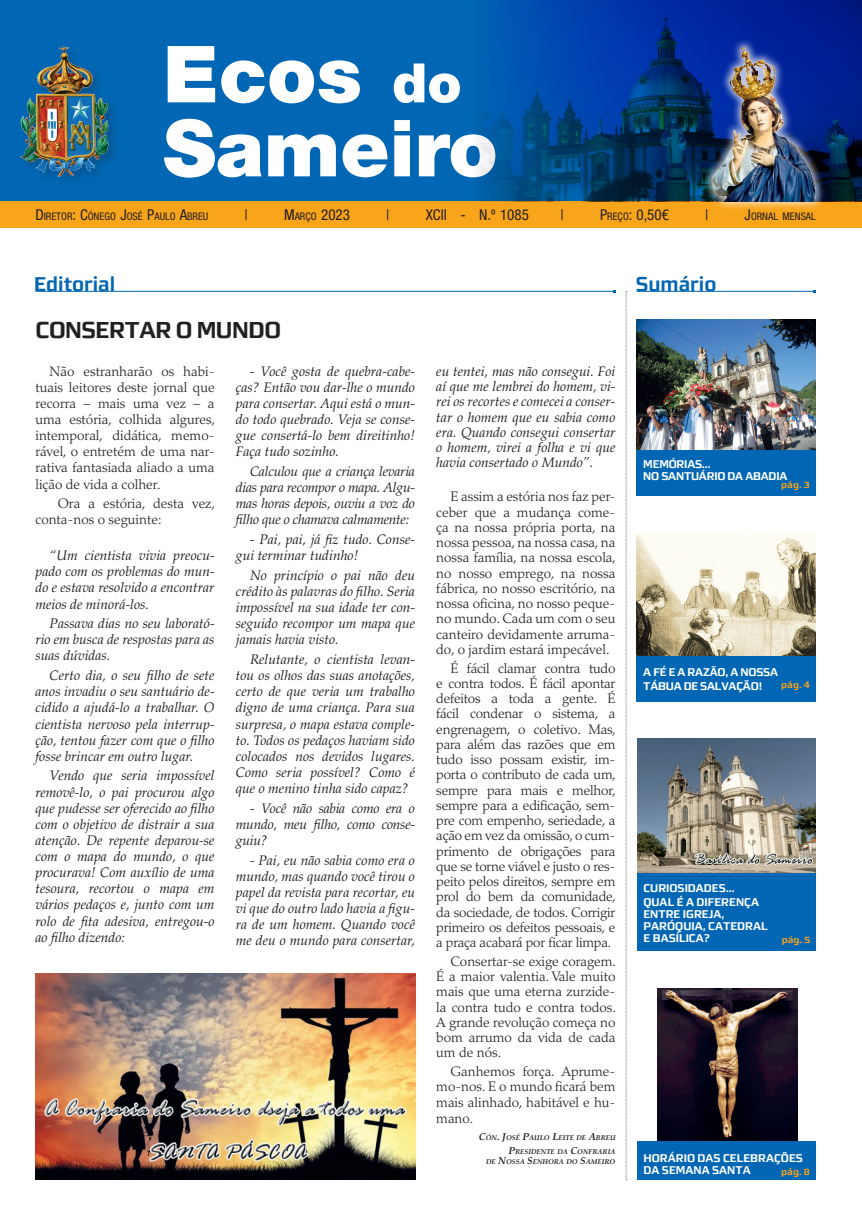
<style>
.page{position:relative;width:862px;height:1226px;background:#fff}
.page>*{position:absolute;margin:0;border:0;box-sizing:border-box;transform-origin:0 0}
.t1{font:900 78.88px/74px "Helvetica Neue LT Std";color:#fff}
.t2{font:700 23.12px "Morgan Sans";letter-spacing:-.02em;color:#231f20}
.t3{font:700 20px "Morgan Sans";color:#0166b3}
.t4{font:condensed 15px "Helvetica Neue LT Std";color:#231f20}
.t5{font:italic 13.75px/16.1px "Palatino LT Std";color:#231f20;text-align:justify}
.t6{font:300 13.75px/15.2px "Palatino LT Std";color:#231f20;text-align:justify}
.t7{font:700 11.25px/12px "Morgan Sans";color:#fff}
.t8{font:700 11.25px/12px "Morgan Sans";letter-spacing:-.02em;color:#fff}
.t9{font:condensed 10.5px "Helvetica Neue LT Std";color:#231f20}
.t10{font:700 9.12px "Morgan Sans";color:#f9a51b;scale:1.1 1}
.t11{font:italic 700 7.12px/13.6px "Palatino LT Std";color:#231f20;text-align:right}
.s1{font-size:54.38px}
.s2{font-size:15px}
.s3{font-size:10.5px}
.s4{font-size:10.12px}
</style>
<div class="page">
<div style="left:636px;top:655px;width:179px;height:46px;background:#0166b3"></div>
<div style="left:0;top:0;width:861px;height:202px;background:#0166b3"></div>
<div style="left:0;top:201px;width:861px;height:27px;background:#f9a51b"></div>
<img style="left:480px;top:0;width:381px;height:202px">
<div style="left:702px;top:38px;width:122px;height:173px;background:#fff;opacity:.75"></div>
<img style="left:710px;top:46px;width:105px;height:155px">
<hr style="left:636px;top:291px;width:178px;height:1px;background:#0166b3">
<svg style="left:625px;top:291px;width:1px;height:889px"></svg>
<div style="left:19px;top:45px;width:100px;height:142px;background:#231f20;opacity:.25"></div>
<img style="left:20px;top:46px;width:89px;height:130px">
<hr style="left:35px;top:291px;width:579px;height:1px;background:#0166b3">
<div style="left:636px;top:450px;width:179px;height:46px;background:#0166b3"></div>
<img style="left:636px;top:320px;width:179px;height:130px">
<img style="left:636px;top:534px;width:179px;height:121px">
<div style="left:636px;top:872px;width:179px;height:79px;background:#0166b3"></div>
<img style="left:637px;top:739px;width:178px;height:133px">
<div style="left:636px;top:1141px;width:179px;height:39px;background:#0166b3"></div>
<img style="left:657px;top:988px;width:139px;height:153px">
<img style="left:35px;top:973px;width:380px;height:207px">
<h1 class="t1" style="left:163px;top:37px;width:336px">Ecos <span class="s1">do<br></span>Sameiro</h1>
<p class="t9" style="left:35px;top:210px;width:174px"><span class="s2">D</span>IRETOR<span class="s2">: C</span>ÓNEGO <span class="s2">J</span>OSÉ <span class="s2">P</span>AULO <span class="s2">A</span>BREU</p>
<p class="t4" style="left:244px;top:206px;width:5px">|</p>
<p class="t4" style="left:284px;top:206px;width:67px">M<span class="s3">ARÇO</span> 2023</p>
<p class="t4" style="left:386px;top:206px;width:5px">|</p>
<p class="t4" style="left:425px;top:206px;width:105px">XCII - N.º 1085</p>
<p class="t4" style="left:560px;top:206px;width:5px">|</p>
<p class="t4" style="left:599px;top:206px;width:70px">P<span class="s3">REÇO</span>: 0,50€</p>
<p class="t4" style="left:704px;top:206px;width:5px">|</p>
<p class="t9" style="left:744px;top:210px;width:73px"><span class="s2">J</span>ORNAL MENSAL</p>
<h3 class="t3" style="left:34px;top:273px;width:83px">Editorial</h3>
<h2 class="t2" style="left:35px;top:317px;width:247px">CONSERTAR O MUNDO</h2>
<p class="t6" style="left:35px;top:363px;width:181px;line-height:16.1px;text-indent:14px">Não estranharão os habi&shy;tuais leitores deste jornal que recorra – mais uma vez – a uma estória, colhida algures, intemporal, didática, memo&shy;rável, o entretém de uma nar&shy;rativa fantasiada aliado a uma lição de vida a colher.</p>
<p class="t6" style="left:35px;top:496px;width:181px;line-height:16.1px;text-indent:22px">Ora a estória, desta vez, conta-nos o seguinte:</p>
<p class="t5" style="left:35px;top:548px;width:180px;text-indent:14px">“Um cientista vivia preocu&shy;pado com os problemas do mun&shy;do e estava resolvido a encontrar meios de minorá-los.</p>
<p class="t5" style="left:35px;top:616px;width:180px;text-indent:14px">Passava dias no seu laborató&shy;rio em busca de respostas para as suas dúvidas.</p>
<p class="t5" style="left:35px;top:668px;width:180px;text-indent:14px">Certo dia, o seu filho de sete anos invadiu o seu santuário de&shy;cidido a ajudá-lo a trabalhar. O cientista nervoso pela interrup&shy;ção, tentou fazer com que o filho fosse brincar em outro lugar.</p>
<p class="t5" style="left:35px;top:768px;width:180px;text-indent:14px">Vendo que seria impossível removê-lo, o pai procurou algo que pudesse ser oferecido ao filho com o objetivo de distrair a sua atenção. De repente deparou-se com o mapa do mundo, o que procurava! Com auxílio de uma tesoura, recortou o mapa em vários pedaços e, junto com um rolo de fita adesiva, entregou-o ao filho dizendo:</p>
<p class="t5" style="left:236px;top:363px;width:180px;text-indent:14px">- Você gosta de quebra-cabe&shy;ças? Então vou dar-lhe o mundo para consertar. Aqui está o mun&shy;do todo quebrado. Veja se conse&shy;gue consertá-lo bem direitinho!<br>Faça tudo sozinho.</p>
<p class="t5" style="left:236px;top:464px;width:180px;text-indent:14px">Calculou que a criança levaria dias para recompor o mapa. Algu&shy;mas horas depois, ouviu a voz do filho que o chamava calmamente:</p>
<p class="t5" style="left:236px;top:532px;width:180px;text-indent:14px">- Pai, pai, já fiz tudo. Conse&shy;gui terminar tudinho!</p>
<p class="t5" style="left:236px;top:567px;width:180px;text-indent:14px">No princípio o pai não deu crédito às palavras do filho. Seria impossível na sua idade ter con&shy;seguido recompor um mapa que jamais havia visto.</p>
<p class="t5" style="left:236px;top:652px;width:180px;text-indent:14px">Relutante, o cientista levan&shy;tou os olhos das suas anotações, certo de que veria um trabalho digno de uma criança. Para sua surpresa, o mapa estava comple&shy;to. Todos os pedaços haviam sido colocados nos devidos lugares.<br>Como seria possível? Como é que o menino tinha sido capaz?</p>
<p class="t5" style="left:236px;top:800px;width:180px;text-indent:14px">- Você não sabia como era o mundo, meu filho, como conse&shy;guiu?</p>
<p class="t5" style="left:236px;top:852px;width:180px;text-indent:14px">- Pai, eu não sabia como era o mundo, mas quando você tirou o papel da revista para recortar, eu vi que do outro lado havia a figu&shy;ra de um homem. Quando você me deu o mundo para consertar,</p>
<h3 class="t3" style="left:635px;top:273px;width:82px">Sumário</h3>
<p class="t5" style="left:436px;top:364px;width:180px;line-height:15.2px">eu tentei, mas não consegui. Foi aí que me lembrei do homem, vi&shy;rei os recortes e comecei a conser&shy;tar o homem que eu sabia como era. Quando consegui consertar o homem, virei a folha e vi que havia consertado o Mundo”.</p>
<p class="t6" style="left:436px;top:489px;width:181px;text-indent:14px">E assim a estória nos faz per&shy;ceber que a mudança come&shy;ça na nossa própria porta, na nossa pessoa, na nossa casa, na nossa família, na nossa escola, no nosso emprego, na nossa fábrica, no nosso escritório, na nossa oficina, no nosso peque&shy;no mundo. Cada um com o seu canteiro devidamente arruma&shy;do, o jardim estará impecável.</p>
<p class="t6" style="left:436px;top:661px;width:181px;text-indent:14px">É fácil clamar contra tudo e contra todos. É fácil apontar defeitos a toda a gente. É fácil condenar o sistema, a engrenagem, o coletivo. Mas, para além das razões que em tudo isso possam existir, im&shy;porta o contributo de cada um, sempre para mais e melhor, sempre para a edificação, sem&shy;pre com empenho, seriedade, a ação em vez da omissão, o cum&shy;primento de obrigações para que se torne viável e justo o res&shy;peito pelos direitos, sempre em prol do bem da comunidade, da sociedade, de todos. Corrigir primeiro os defeitos pessoais, e a praça acabará por ficar limpa.</p>
<p class="t6" style="left:436px;top:954px;width:181px;text-indent:14px">Consertar-se exige coragem.<br>É a maior valentia. Vale muito mais que uma eterna zurzide&shy;la contra tudo e contra todos.<br>A grande revolução começa no bom arrumo da vida de cada um de nós.</p>
<p class="t6" style="left:436px;top:1064px;width:180px;line-height:15.6px;text-indent:14px">Ganhemos força. Aprume&shy;mo-nos. E o mundo ficará bem mais alinhado, habitável e hu&shy;mano.</p>
<p class="t11" style="left:478px;top:1131px;width:138px"><span class="s4">C</span>ÓN<span class="s4">. J</span>OSÉ <span class="s4">P</span>AULO <span class="s4">L</span>EITE DE <span class="s4">A</span>BREU<br><span class="s4">P</span>RESIDENTE DA <span class="s4">C</span>ONFRARIA</p>
<p class="t11" style="left:486px;top:1154px;width:131px">DE <span class="s4">N</span>OSSA <span class="s4">S</span>ENHORA DO <span class="s4">S</span>AMEIRO</p>
<p class="t8" style="left:643px;top:458px;width:145px">MEMÓRIAS…<br>NO SANTUÁRIO DA ABADIA</p>
<p class="t10" style="left:780px;top:479px;width:28px">pág. 3</p>
<p class="t8" style="left:643px;top:665px;width:136px;line-height:13.8px">A FÉ E A RAZÃO, A NOSSA<br>TÁBUA DE SALVAÇÃO!</p>
<p class="t10" style="left:780px;top:680px;width:28px">pág. 4</p>
<p class="t7" style="left:643px;top:881px;width:117px;line-height:13.8px">CURIOSIDADES…<br>QUAL É A DIFERENÇA</p>
<p class="t7" style="left:643px;top:908px;width:126px">ENTRE IGREJA,<br>PARÓQUIA, CATEDRAL<br>E BASÍLICA?</p>
<p class="t10" style="left:781px;top:935px;width:27px">pág. 5</p>
<p class="t7" style="left:643px;top:1152px;width:161px">HORÁRIO DAS CELEBRAÇÕES<br>DA SEMANA SANTA</p>
<p class="t10" style="left:780px;top:1166px;width:27px">pág. 8</p>
</div>
